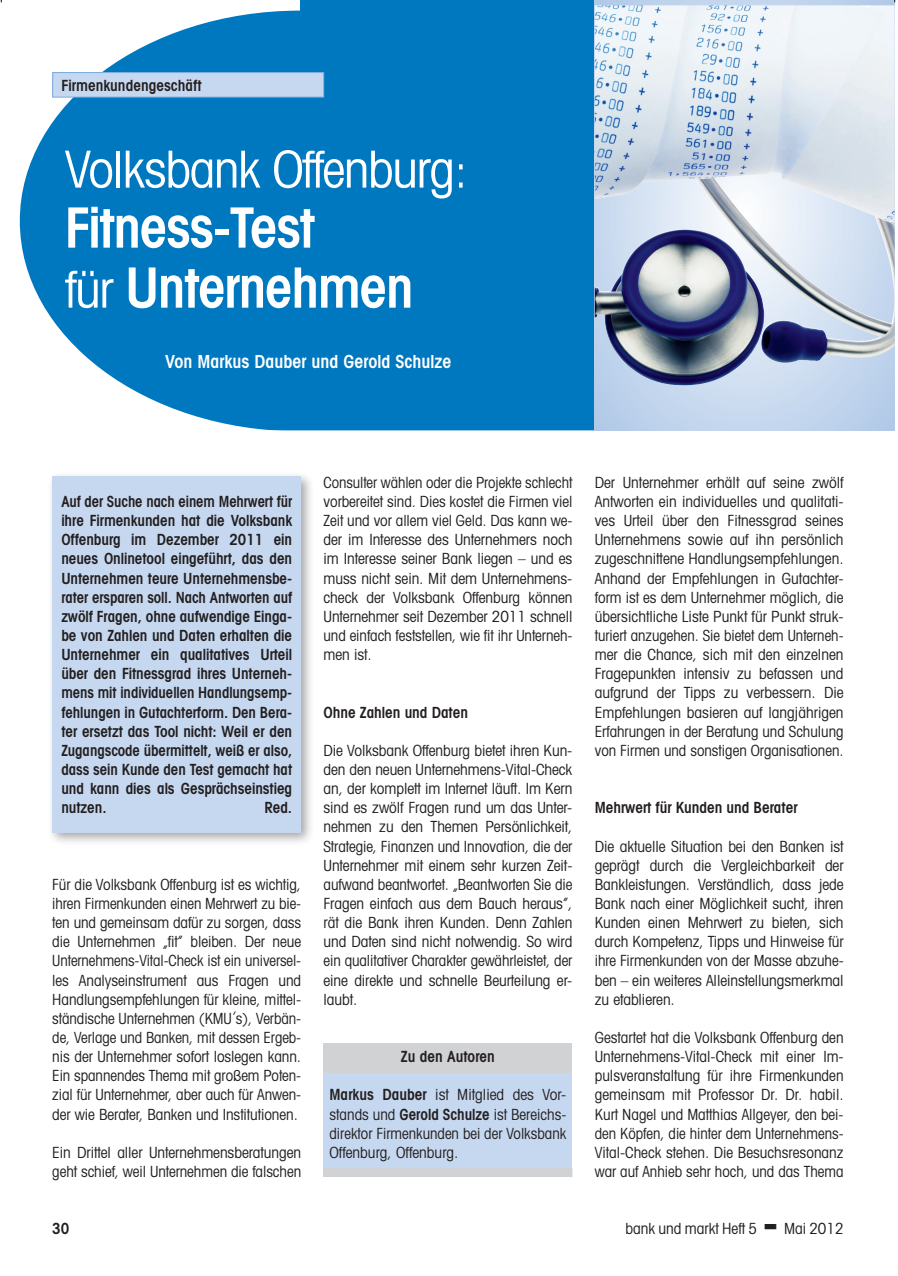
<style>
.page{position:relative;width:898px;height:1276px;background:#fff}
.page>*{position:absolute;margin:0;border:0;box-sizing:border-box;transform-origin:0 0}
.t1{font:600 condensed 55.5px/60px "Avant Garde";letter-spacing:-.025em;color:#fff}
.t2{font:condensed 51px "Avant Garde";letter-spacing:-.025em;color:#fff}
.t3{font:600 condensed 18px "Avant Garde";color:#fff}
.t4{font:condensed 15.3px/19.2px "Avant Garde";letter-spacing:-.005em;color:#231f20;text-align:justify}
.t5{font:600 condensed 15.3px/19.2px "Avant Garde";letter-spacing:-.005em;color:#231f20;text-align:justify;scale:.96 1}
.t6{font:condensed 15.3px/19.2px "Avant Garde";letter-spacing:-.005em;color:#231f20;text-align:justify;scale:.96 1}
.t7{font:600 condensed 15.3px "Avant Garde";letter-spacing:-.005em;color:#231f20}
.s1{font-weight:400;font-size:51px}
.s2{font-weight:600}
</style>
<div class="page">
<svg style="left:20px;top:11px;width:574px;height:419px;background:#1a85c6"></svg>
<div style="left:300px;top:0;width:308px;height:11px;background:#0078c0"></div>
<div style="left:53px;top:73px;width:271px;height:24px;background:#c6d8ef"></div>
<div style="left:52px;top:72px;width:272px;height:25px;border:1px solid #7aabdb"></div>
<div style="left:47px;top:471px;width:268px;height:375px;background:#231f20;opacity:.4"></div>
<div style="left:52px;top:476px;width:249px;height:356px;background:#c6d8ef"></div>
<div style="left:323px;top:1067px;width:249px;height:109px;background:#c6d8ef"></div>
<div style="left:323px;top:1042px;width:249px;height:30px;background:#d1d2d4"></div>
<div style="left:323px;top:1167px;width:249px;height:9px;background:#d1d2d4"></div>
<svg style="left:594px;top:0;width:300px;height:430px;background:#bcc7d8"></svg>
<img style="left:594px;top:5px;width:100px;height:194px">
<p class="t7" style="left:62px;top:76px;width:142px">Firmenkundengeschäft</p>
<h2 class="t2" style="left:65px;top:138px;width:404px">Volksbank Offenburg:</h2>
<h1 class="t1" style="left:65px;top:197px;width:350px">Fitness-Test<br><span class="s1">für</span> Unternehmen</h1>
<p class="t3" style="left:165px;top:350px;width:288px">Von Markus Dauber und Gerold Schulze</p>
<p class="t5" style="left:61px;top:491px;width:242px">Auf der Suche nach einem Mehrwert für ihre Firmenkunden hat die Volksbank Offenburg im Dezember 2011 ein neues Onlinetool eingeführt, das den Unternehmen teure Unternehmensbe&shy;rater ersparen soll. Nach Antworten auf zwölf Fragen, ohne aufwendige Einga&shy;be von Zahlen und Daten erhalten die Unternehmer ein qualitatives Urteil über den Fitnessgrad ihres Unterneh&shy;mens mit individuellen Handlungsemp&shy;fehlungen in Gutachterform. Den Bera&shy;ter ersetzt das Tool nicht: Weil er den Zugangscode übermittelt, weiß er also, dass sein Kunde den Test gemacht hat und kann dies als Gesprächseinstieg nutzen.</p>
<p class="t7" style="left:264px;top:798px;width:29px">Red.</p>
<p class="t4" style="left:52px;top:874px;width:250px">Für die Volksbank Offenburg ist es wichtig, ihren Firmenkunden einen Mehrwert zu bie&shy;ten und gemeinsam dafür zu sorgen, dass die Unternehmen „fit” bleiben. Der neue Unternehmens-Vital-Check ist ein universel&shy;les Analyseinstrument aus Fragen und Handlungsempfehlungen für kleine, mittel&shy;ständische Unternehmen (KMU s), Verbän-</p>
<p class="t4" style="left:52px;top:992px;width:250px;line-height:29.7px;text-indent:181px">,<br>de, Verlage und Banken, mit dessen Ergeb-</p>
<p class="t4" style="left:52px;top:1046px;width:250px">nis der Unternehmer sofort loslegen kann.<br>Ein spannendes Thema mit großem Poten&shy;zial für Unternehmer, aber auch für Anwen&shy;der wie Berater, Banken und Institutionen.</p>
<p class="t4" style="left:52px;top:1142px;width:250px">Ein Drittel aller Unternehmensberatungen geht schief, weil Unternehmen die falschen</p>
<p class="t6" style="left:323px;top:472px;width:261px">Consulter wählen oder die Projekte schlecht vorbereitet sind. Dies kostet die Firmen viel Zeit und vor allem viel Geld. Das kann we&shy;der im Interesse des Unternehmers noch im Interesse seiner Bank liegen – und es muss nicht sein. Mit dem Unternehmens&shy;check der Volksbank Offenburg können Unternehmer seit Dezember 2011 schnell und einfach feststellen, wie fit ihr Unterneh&shy;men ist.</p>
<p class="t7" style="left:323px;top:702px;width:146px">Ohne Zahlen und Daten</p>
<p class="t4" style="left:323px;top:740px;width:250px">Die Volksbank Offenburg bietet ihren Kun&shy;den den neuen Unternehmens-Vital-Check an, der komplett im Internet läuft. Im Kern sind es zwölf Fragen rund um das Unter&shy;nehmen zu den Themen Persönlichkeit, Strategie, Finanzen und Innovation, die der Unternehmer mit einem sehr kurzen Zeit&shy;aufwand beantwortet. „Beantworten Sie die Fragen einfach aus dem Bauch heraus”, rät die Bank ihren Kunden. Denn Zahlen und Daten sind nicht notwendig. So wird ein qualitativer Charakter gewährleistet, der eine direkte und schnelle Beurteilung er&shy;laubt.</p>
<p class="t7" style="left:401px;top:1047px;width:95px">Zu den Autoren</p>
<p class="t4" style="left:329px;top:1084px;width:238px"><span class="s2">Markus Dauber</span> ist Mitglied des Vor&shy;stands und <span class="s2">Gerold Schulze</span> ist Bereichs&shy;direktor Firmenkunden bei der Volksbank Offenburg, Offenburg.</p>
<p class="t4" style="left:594px;top:472px;width:250px">Der Unternehmer erhält auf seine zwölf Antworten ein individuelles und qualitati&shy;ves Urteil über den Fitnessgrad seines Unternehmens sowie auf ihn persönlich zugeschnittene Handlungsempfehlungen.<br>Anhand der Empfehlungen in Gutachter&shy;form ist es dem Unternehmer möglich, die übersichtliche Liste Punkt für Punkt struk&shy;turiert anzugehen. Sie bietet dem Unterneh&shy;mer die Chance, sich mit den einzelnen Fragepunkten intensiv zu befassen und aufgrund der Tipps zu verbessern. Die Empfehlungen basieren auf langjährigen Erfahrungen in der Beratung und Schulung von Firmen und sonstigen Organisationen.</p>
<p class="t7" style="left:594px;top:798px;width:204px">Mehrwert für Kunden und Berater</p>
<p class="t4" style="left:594px;top:836px;width:250px">Die aktuelle Situation bei den Banken ist geprägt durch die Vergleichbarkeit der Bankleistungen. Verständlich, dass jede Bank nach einer Möglichkeit sucht, ihren Kunden einen Mehrwert zu bieten, sich durch Kompetenz, Tipps und Hinweise für ihre Firmenkunden von der Masse abzuhe&shy;ben – ein weiteres Alleinstellungsmerkmal zu etablieren.</p>
<p class="t4" style="left:594px;top:1027px;width:250px">Gestartet hat die Volksbank Offenburg den Unternehmens-Vital-Check mit einer Im&shy;pulsveranstaltung für ihre Firmenkunden gemeinsam mit Professor Dr. Dr. habil.<br>Kurt Nagel und Matthias Allgeyer, den bei&shy;den Köpfen, die hinter dem Unternehmens-Vital-Check stehen. Die Besuchsresonanz war auf Anhieb sehr hoch, und das Thema</p>
<p class="t7" style="left:52px;top:1219px;width:19px">30</p>
<p class="t4" style="left:625px;top:1218px;width:133px">bank und markt Heft 5</p>
<p class="t4" style="left:784px;top:1218px;width:61px">Mai 2012</p>
</div>
